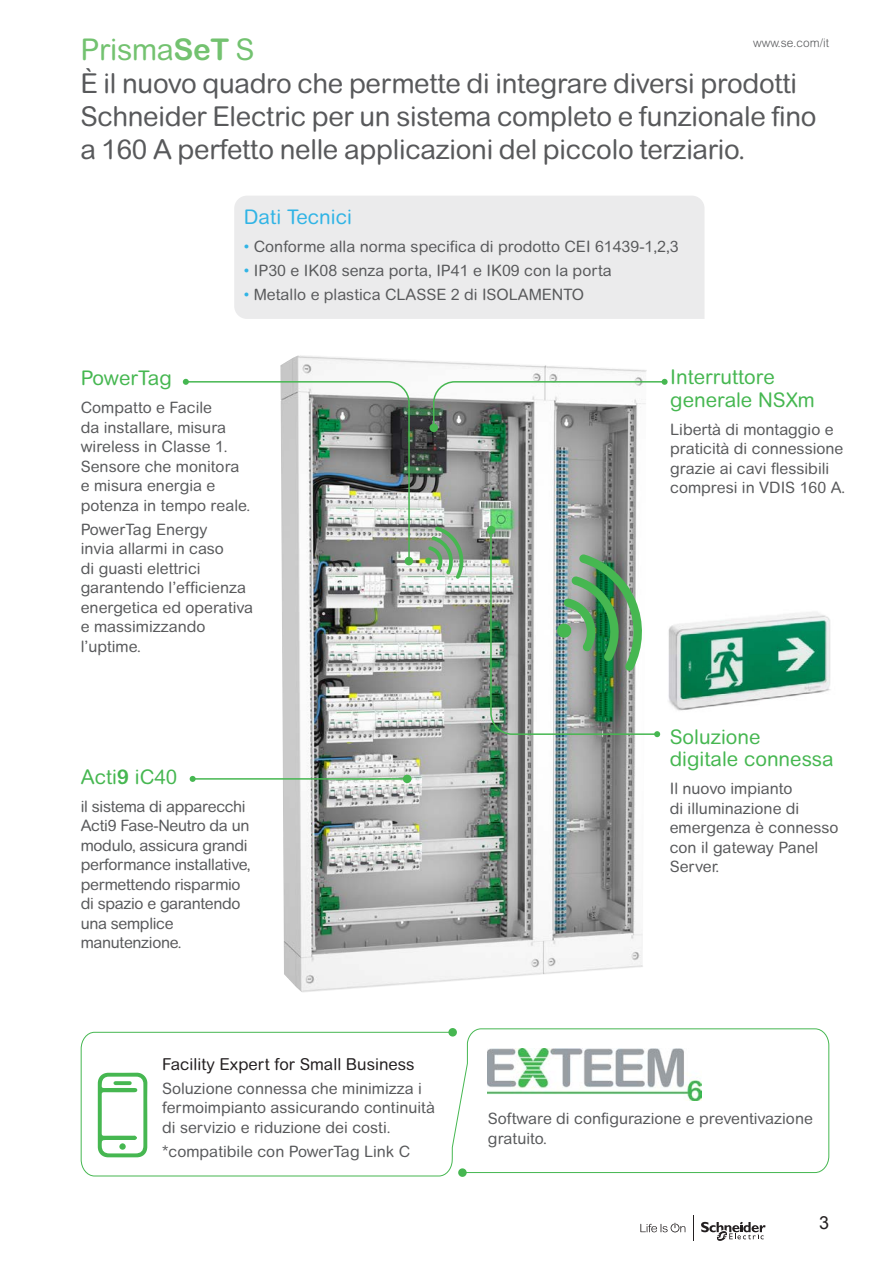
<style>
.page{position:relative;width:893px;height:1263px;background:#fff}
.page>*{position:absolute;margin:0;border:0;box-sizing:border-box;transform-origin:0 0}
.t1{font:30px "Arial Rounded MT Pro";letter-spacing:-.01em;color:#73c270}
.t2{font:27.45px/33px "Arial Rounded MT Pro";letter-spacing:-.01em;color:#58595b}
.t3{font:20.25px/22.5px "Arial Rounded MT Pro";color:#46b751}
.t4{font:20.25px "Arial Rounded MT Pro";color:#31b4e5}
.t5{font:18px "Arial";color:#231f20}
.t6{font:16.5px "Arial Rounded MT Pro";color:#231f20}
.t7{font:15.75px/19.5px "Arial Rounded MT Pro";color:#58595b}
.t8{font:15.75px/19.5px "Arial Rounded MT Pro";letter-spacing:-.02em;color:#58595b}
.t9{font:300 12px "Arial Rounded MT Pro";color:#58595b}
.s1{font-weight:700}
.s2{color:#31b4e5}
.s3{font-family:"Minion Pro"}
</style>
<div class="page">
<svg style="left:640px;top:1223px;width:45px;height:9px"></svg>
<svg style="left:701px;top:1222px;width:65px;height:19px"></svg>
<svg style="left:693px;top:1215px;width:1px;height:26px"></svg>
<img style="left:668px;top:612px;width:162px;height:99px">
<img style="left:280px;top:355px;width:367px;height:637px">
<svg style="left:425px;top:526px;width:40px;height:53px;background:#94b297"></svg>
<svg style="left:80px;top:1028px;width:750px;height:149px"></svg>
<img style="left:487px;top:1048px;width:215px;height:53px">
<hr style="left:193px;top:778px;width:215px;height:2px;background:#46b751">
<svg style="left:190px;top:776px;width:6px;height:6px"></svg>
<div style="left:403px;top:775px;width:8px;height:8px;background:#46b751;border-radius:50%"></div>
<svg style="left:183px;top:379px;width:229px;height:185px"></svg>
<div style="left:405px;top:557px;width:8px;height:8px;background:#46b751;border-radius:50%"></div>
<svg style="left:431px;top:379px;width:237px;height:52px"></svg>
<div style="left:429px;top:424px;width:9px;height:8px;background:#46b751;border-radius:50%"></div>
<img style="left:488px;top:527px;width:172px;height:210px">
<div style="left:487px;top:526px;width:8px;height:8px;background:#46b751;border-radius:50%"></div>
<div style="left:234px;top:196px;width:470px;height:123px;background:#ebebec"></div>
<p class="t9" style="left:753px;top:36px;width:77px">www.se.com/it</p>
<h1 class="t1" style="left:80px;top:32px;width:176px">Prisma<span class="s1">SeT</span> S</h1>
<h2 class="t2" style="left:80px;top:68px;width:738px">È il nuovo quadro che permette di integrare diversi prodotti<br>Schneider Electric per un sistema completo e funzionale fino a 160 A perfetto nelle applicazioni del piccolo terziario.</h2>
<p class="t4" style="left:244px;top:205px;width:110px">Dati Tecnici</p>
<p class="t7" style="left:244px;top:238px;width:436px"><span class="s2">•</span> Conforme alla norma specifica di prodotto CEI 61439-1,2,3</p>
<p class="t7" style="left:244px;top:261px;width:369px"><span class="s2">•</span> IP30 e IK08 senza porta, IP41 e IK09 con la porta</p>
<p class="t7" style="left:244px;top:285px;width:342px"><span class="s2">•</span> Metallo e plastica CLASSE 2 di ISOLAMENTO</p>
<p class="t3" style="left:81px;top:368px;width:93px">PowerTag</p>
<p class="t7" style="left:81px;top:398px;width:171px">Compatto e Facile<br>da installare, misura wireless in Classe 1.<br>Sensore che monitora e misura energia e potenza in tempo reale.</p>
<p class="t7" style="left:81px;top:520px;width:174px">PowerTag Energy<br>invia allarmi in caso<br>di guasti elettrici garantendo l’efficienza energetica ed operativa e massimizzando l’uptime.</p>
<p class="t3" style="left:81px;top:766px;width:98px">Acti<span class="s1">9</span> iC40</p>
<p class="t8" style="left:81px;top:797px;width:171px">il sistema di apparecchi<br>Acti9 Fase-Neutro da un modulo, assicura grandi performance installative, permettendo risparmio di spazio e garantendo una semplice manutenzione.</p>
<p class="t6" style="left:162px;top:1055px;width:254px">Facility Expert for Small Business</p>
<p class="t7" style="left:162px;top:1079px;width:274px">Soluzione connessa che minimizza i fermoimpianto assicurando continuità di servizio e riduzione dei costi.</p>
<p class="t7" style="left:162px;top:1142px;width:250px">*compatibile con PowerTag Link C</p>
<p class="t3" style="left:670px;top:367px;width:146px">Interruttore generale NSXm</p>
<p class="t7" style="left:670px;top:420px;width:176px">Libertà di montaggio e praticità di connessione grazie ai cavi flessibili compresi in VDIS 160 A<span class="s3">.</span></p>
<p class="t3" style="left:670px;top:726px;width:165px">Soluzione digitale connessa</p>
<p class="t7" style="left:670px;top:779px;width:170px">Il nuovo impianto<br>di illuminazione di emergenza è connesso con il gateway Panel<br>Server.</p>
<p class="t7" style="left:488px;top:1109px;width:326px">Software di configurazione e preventivazione gratuito.</p>
<p class="t5" style="left:819px;top:1211px;width:12px">3</p>
</div>
